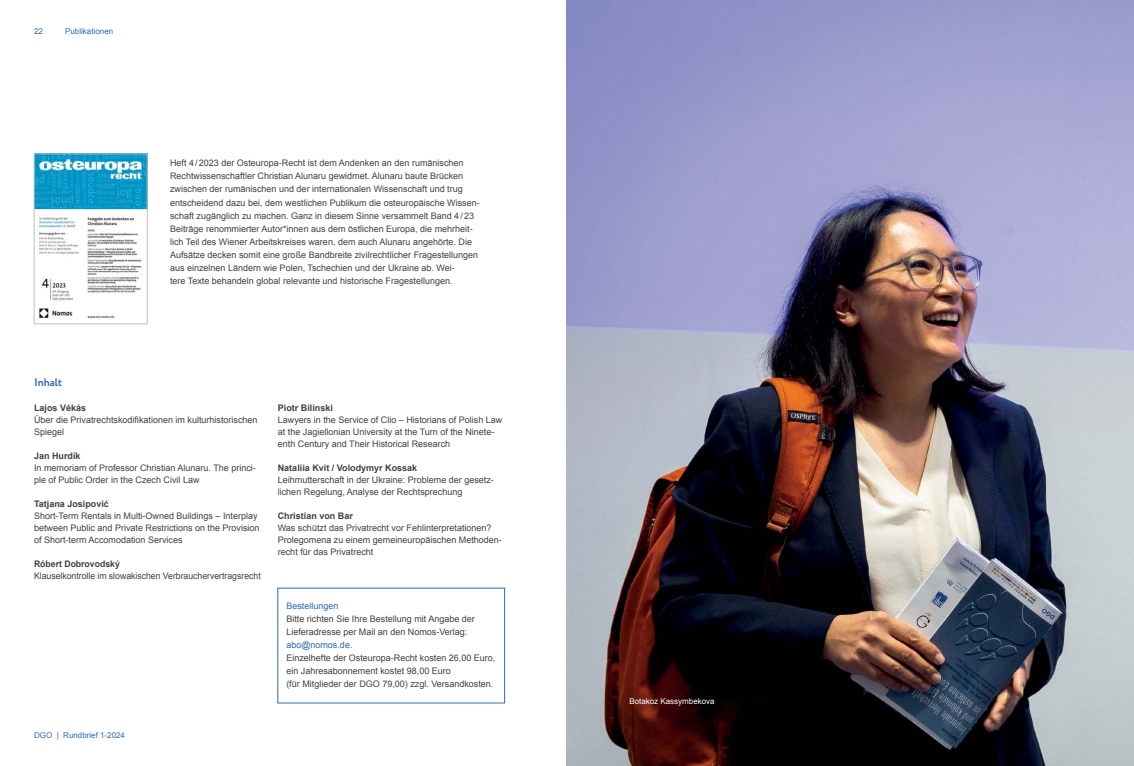
<style>
.page{position:relative;width:1134px;height:766px;background:#fff}
.page>*{position:absolute;margin:0;border:0;box-sizing:border-box;transform-origin:0 0}
.t1{font:700 11px "Circe";color:#3069b3}
.t2{font:9px/13px "Arial";color:#414042}
.t3{font:700 9px "Arial";color:#414042}
.t4{font:9px "Arial";color:#3069b3}
.t5{font:8px "Arial";color:#3069b3}
.t6{font:8px "Arial";color:#fff}
</style>
<div class="page">
<img style="left:567px;top:0;width:567px;height:765px">
<img style="left:36px;top:156px;width:109px;height:162px">
<div style="left:34px;top:154px;width:113px;height:170px;border:1px solid #bcbec0"></div>
<p class="t5" style="left:34px;top:26px;width:10px">22</p>
<p class="t5" style="left:65px;top:26px;width:50px">Publikationen</p>
<p class="t2" style="left:170px;top:157px;width:311px">Heft 4/2023 der Osteuropa-Recht ist dem Andenken an den rumänischen Rechtwissenschaftler Christian Alunaru gewidmet. Alunaru baute Brücken zwischen der rumänischen und der internationalen Wissenschaft und trug entscheidend dazu bei, dem westlichen Publikum die osteuropäische Wissen&shy;schaft zugänglich zu machen. Ganz in diesem Sinne versammelt Band 4/23<br>Beiträge renommierter Autor*innen aus dem östlichen Europa, die mehrheit&shy;lich Teil des Wiener Arbeitskreises waren, dem auch Alunaru angehörte. Die Aufsätze decken somit eine große Bandbreite zivilrechtlicher Fragestellungen aus einzelnen Ländern wie Polen, Tschechien und der Ukraine ab. Wei-<br>tere Texte behandeln global relevante und historische Fragestellungen.</p>
<p class="t1" style="left:34px;top:375px;width:30px">Inhalt</p>
<p class="t3" style="left:34px;top:401px;width:54px">Lajos Vékás</p>
<p class="t2" style="left:34px;top:413px;width:225px;line-height:12px">Über die Privatrechtskodifikationen im kulturhistorischen<br>Spiegel</p>
<p class="t3" style="left:34px;top:449px;width:48px">Jan Hurdík</p>
<p class="t2" style="left:34px;top:461px;width:223px;line-height:12px">In memoriam of Professor Christian Alunaru. The princi&shy;ple of Public Order in the Czech Civil Law</p>
<p class="t3" style="left:34px;top:497px;width:76px">Tatjana Josipović</p>
<p class="t2" style="left:34px;top:509px;width:227px;line-height:12px">Short-Term Rentals in Multi-Owned Buildings – Interplay between Public and Private Restrictions on the Provision of Short-term Accomodation Services</p>
<p class="t3" style="left:34px;top:557px;width:87px">Róbert Dobrovodský</p>
<p class="t2" style="left:34px;top:569px;width:228px">Klauselkontrolle im slowakischen Verbrauchervertragsrecht</p>
<p class="t5" style="left:34px;top:729px;width:93px">DGO | Rundbrief 1-2024</p>
<p class="t3" style="left:278px;top:401px;width:57px">Piotr Bilinski</p>
<p class="t2" style="left:278px;top:413px;width:226px;line-height:12px">Lawyers in the Service of Clio – Historians of Polish Law at the Jagiellonian University at the Turn of the Ninete&shy;enth Century and Their Historical Research</p>
<p class="t3" style="left:278px;top:461px;width:141px">Nataliia Kvit / Volodymyr Kossak</p>
<p class="t2" style="left:278px;top:473px;width:218px;line-height:12px">Leihmutterschaft in der Ukraine: Probleme der gesetz&shy;lichen Regelung, Analyse der Rechtsprechung</p>
<p class="t3" style="left:278px;top:509px;width:77px">Christian von Bar</p>
<p class="t2" style="left:278px;top:521px;width:226px;line-height:12px">Was schützt das Privatrecht vor Fehlinterpretationen?<br>Prolegomena zu einem gemeineuropäischen Methoden&shy;recht für das Privatrecht</p>
<p class="t4" style="left:286px;top:599px;width:54px">Bestellungen</p>
<p class="t2" style="left:286px;top:612px;width:190px">Bitte richten Sie Ihre Bestellung mit Angabe der<br>Lieferadresse per Mail an den Nomos-Verlag:</p>
<p class="t4" style="left:286px;top:638px;width:68px">abo@nomos.de.</p>
<p class="t2" style="left:286px;top:651px;width:211px">Einzelhefte der Osteuropa-Recht kosten 26,00 Euro, ein Jahresabonnement kostet 98,00 Euro<br>(für Mitglieder der DGO 79,00) zzgl. Versandkosten.</p>
<p class="t6" style="left:629px;top:695px;width:87px">Botakoz Kassymbekova</p>
</div>
